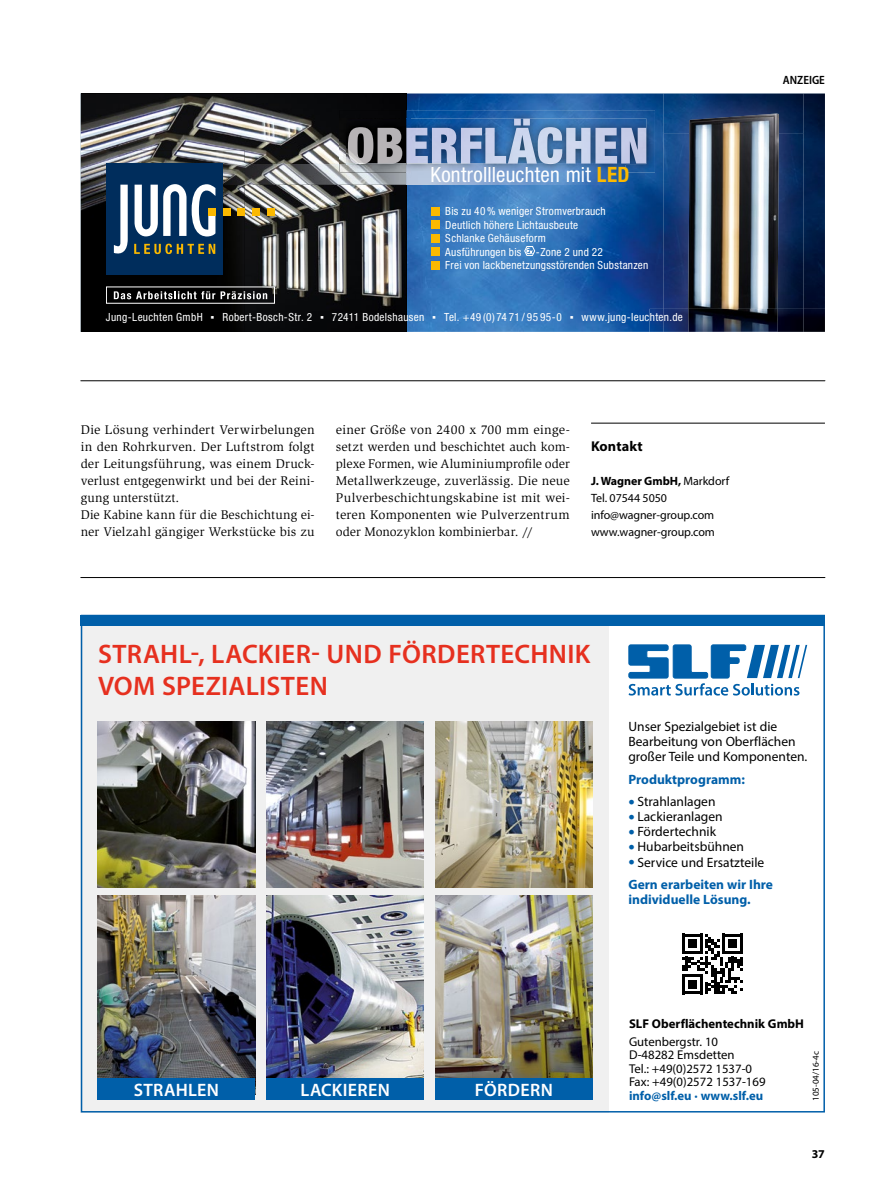
<style>
.page{position:relative;width:893px;height:1187px;background:#fff}
.page>*{position:absolute;margin:0;border:0;box-sizing:border-box;transform-origin:0 0}
.t1{font:600 26.85px/31.5px "Myriad Pro";letter-spacing:.015em;color:#e6301f}
.t2{font:condensed 21px "Helvetica Neue";letter-spacing:.01em;color:#fff}
.t3{font:600 18px "Myriad Pro";letter-spacing:.02em;color:#fff}
.t4{font:700 14.25px "Myriad Pro";letter-spacing:.005em;color:#000}
.t5{font:13.5px/15px "Myriad Pro Regular 2";color:#000}
.t6{font:700 13.5px/15px "Myriad Pro";color:#005fa9}
.t7{font:12.9px/17px "Slimbach Std";letter-spacing:.01em;color:#000}
.t8{font:12.75px/13.5px "Myriad Pro Regular 2";color:#000}
.t9{font:700 12.75px "Myriad Pro";color:#000}
.t10{font:700 12.75px "Myriad Pro";color:#005fa9}
.t11{font:12px/17px "Myriad Pro";letter-spacing:-.005em;color:#000}
.t12{font:600 semi-condensed 12px "Myriad Pro";color:#000}
.t13{font:700 12px "Myriad Pro";color:#000}
.t14{font:condensed 11.25px/13.5px "Helvetica Neue";letter-spacing:.025em;color:#fff}
.t15{font:9px "Myriad Pro Regular 2";color:#000}
.s1{font-weight:700;color:#fbb900}
.s2{font-weight:700}
.s3{font-size:22.5px;color:#005fa9}
</style>
<div class="page">
<hr style="left:591px;top:423px;width:234px;height:1px;background:#000">
<hr style="left:81px;top:380px;width:744px;height:1px;background:#000">
<hr style="left:81px;top:577px;width:744px;height:1px;background:#000">
<div style="left:81px;top:614px;width:528px;height:498px;background:#f0f0f0"></div>
<svg style="left:629px;top:644px;width:178px;height:51px"></svg>
<svg style="left:682px;top:933px;width:61px;height:60px"></svg>
<img style="left:98px;top:721px;width:157px;height:166px">
<img style="left:267px;top:721px;width:157px;height:166px">
<img style="left:435px;top:721px;width:158px;height:166px">
<img style="left:98px;top:895px;width:157px;height:183px">
<img style="left:267px;top:895px;width:157px;height:183px">
<img style="left:435px;top:895px;width:158px;height:182px">
<div style="left:98px;top:1078px;width:157px;height:21px;background:#005fa9"></div>
<div style="left:267px;top:1078px;width:157px;height:21px;background:#005fa9"></div>
<div style="left:435px;top:1077px;width:158px;height:22px;background:#005fa9"></div>
<div style="left:81px;top:614px;width:744px;height:11px;background:#005fa9"></div>
<img style="left:406px;top:94px;width:419px;height:238px">
<img style="left:81px;top:94px;width:325px;height:238px">
<img style="left:664px;top:94px;width:139px;height:39px">
<img style="left:664px;top:133px;width:24px;height:176px">
<img style="left:779px;top:133px;width:24px;height:176px">
<img style="left:688px;top:113px;width:91px;height:196px">
<img style="left:244px;top:164px;width:381px;height:21px">
<img style="left:340px;top:110px;width:315px;height:62px">
<img style="left:340px;top:118px;width:306px;height:46px">
<img style="left:347px;top:118px;width:59px;height:1px">
<img style="left:411px;top:164px;width:214px;height:1px">
<div style="left:432px;top:207px;width:8px;height:8px;background:#fbb900"></div>
<div style="left:432px;top:221px;width:8px;height:8px;background:#fbb900"></div>
<div style="left:432px;top:234px;width:8px;height:8px;background:#fbb900"></div>
<div style="left:432px;top:248px;width:8px;height:8px;background:#fbb900"></div>
<svg style="left:524px;top:246px;width:11px;height:10px"></svg>
<div style="left:432px;top:261px;width:8px;height:8px;background:#fbb900"></div>
<img style="left:347px;top:119px;width:64px;height:45px">
<svg style="left:402px;top:164px;width:9px;height:21px"></svg>
<img style="left:347px;top:127px;width:55px;height:38px">
<img style="left:81px;top:150px;width:163px;height:182px">
<svg style="left:114px;top:291px;width:101px;height:8px"></svg>
<svg style="left:221px;top:291px;width:46px;height:8px"></svg>
<div style="left:106px;top:163px;width:117px;height:112px;background:#002d5c"></div>
<svg style="left:114px;top:185px;width:14px;height:69px"></svg>
<svg style="left:135px;top:184px;width:80px;height:53px"></svg>
<div style="left:208px;top:208px;width:7px;height:7px;background:#fbb900"></div>
<div style="left:223px;top:208px;width:7px;height:7px;background:#fbb900"></div>
<div style="left:238px;top:208px;width:7px;height:7px;background:#fbb900"></div>
<div style="left:252px;top:208px;width:8px;height:7px;background:#fbb900"></div>
<div style="left:267px;top:208px;width:7px;height:7px;background:#fbb900"></div>
<svg style="left:134px;top:243px;width:81px;height:11px"></svg>
<img style="left:649px;top:309px;width:176px;height:23px">
<img style="left:664px;top:309px;width:139px;height:23px">
<h2 class="t2" style="left:431px;top:163px;width:200px">Kontrollleuchten mit <span class="s1">LED</span></h2>
<p class="t14" style="left:445px;top:204px;width:162px">Bis zu 40 % weniger Stromverbrauch<br>Deutlich höhere Lichtausbeute<br>Schlanke Gehäuseform<br>Ausführungen bis</p>
<p class="t14" style="left:445px;top:245px;width:204px;text-indent:90px">- Zone 2 und 22<br>Frei von lackbenetzungsstörenden Substanzen</p>
<p class="t14" style="left:106px;top:310px;width:98px">Jung-Leuchten GmbH</p>
<p class="t14" style="left:211px;top:310px;width:103px">■ Robert-Bosch-Str. 2</p>
<p class="t14" style="left:320px;top:310px;width:105px">■ 72411 Bodelshausen</p>
<p class="t14" style="left:433px;top:310px;width:131px">■ Tel. +49 (0) 74 71 / 95 95-0</p>
<p class="t14" style="left:570px;top:310px;width:114px">■ www.jung-leuchten.de</p>
<p class="t7" style="left:81px;top:421px;width:235px">Die Lösung verhindert Verwirbelungen in den Rohrkurven. Der Luftstrom folgt der Leitungsführung, was einem Druck&shy;verlust entgegenwirkt und bei der Reini&shy;gung unterstützt.<br>Die Kabine kann für die Beschichtung ei&shy;ner Vielzahl gängiger Werkstücke bis zu</p>
<p class="t7" style="left:336px;top:421px;width:235px;text-align:justify">einer Größe von 2400 x 700 mm einge&shy;setzt werden und beschichtet auch kom&shy;plexe Formen, wie Aluminiumprofile oder Metallwerkzeuge, zuverlässig. Die neue Pulverbeschichtungskabine ist mit wei&shy;teren Komponenten wie Pulverzentrum oder Monozyklon kombinierbar. //</p>
<p class="t4" style="left:591px;top:437px;width:53px">Kontakt</p>
<p class="t11" style="left:591px;top:472px;width:140px"><span class="s2">J. Wagner GmbH,</span> Markdorf<br>Tel. 07544 5050 info@wagner-group.com www.wagner-group.com</p>
<h1 class="t1" style="left:98px;top:638px;width:494px">STRAHL-, LACKIER- UND FÖRDERTECHNIK<br>VOM SPEZIALISTEN</h1>
<p class="t12" style="left:783px;top:73px;width:44px">ANZEIGE</p>
<h3 class="t3" style="left:134px;top:1077px;width:87px">STRAHLEN</h3>
<h3 class="t3" style="left:301px;top:1078px;width:91px">LACKIEREN</h3>
<h3 class="t3" style="left:475px;top:1077px;width:79px">FÖRDERN</h3>
<p class="t5" style="left:628px;top:718px;width:180px">Unser Spezialgebiet ist die<br>Bearbeitung von Oberflächen großer Teile und Komponenten.</p>
<p class="t6" style="left:628px;top:771px;width:118px">Produktprogramm:</p>
<p class="t5" style="left:628px;top:793px;width:89px"><span class="s3">•</span> Strahlanlagen</p>
<p class="t5" style="left:628px;top:808px;width:96px"><span class="s3">•</span> Lackieranlagen</p>
<p class="t5" style="left:628px;top:823px;width:89px"><span class="s3">•</span> Fördertechnik</p>
<p class="t5" style="left:628px;top:838px;width:117px"><span class="s3">•</span> Hubarbeitsbühnen</p>
<p class="t5" style="left:628px;top:854px;width:137px"><span class="s3">•</span> Service und Ersatzteile</p>
<p class="t6" style="left:628px;top:876px;width:146px">Gern erarbeiten wir Ihre individuelle Lösung.</p>
<p class="t9" style="left:629px;top:1015px;width:177px">SLF Oberflächentechnik GmbH</p>
<p class="t8" style="left:629px;top:1034px;width:138px">Gutenbergstr. 10<br>D-48282 Emsdetten<br>Tel.: +49(0)2572 1537-0<br>Fax: +49(0)2572 1537-169</p>
<p class="t10" style="left:629px;top:1087px;width:136px">info@slf.eu · www.slf.eu</p>
<p class="t15" style="left:810px;top:1100px;width:51px;rotate:-90deg">105-04/16-4c</p>
<p class="t13" style="left:812px;top:1145px;width:15px">37</p>
</div>
